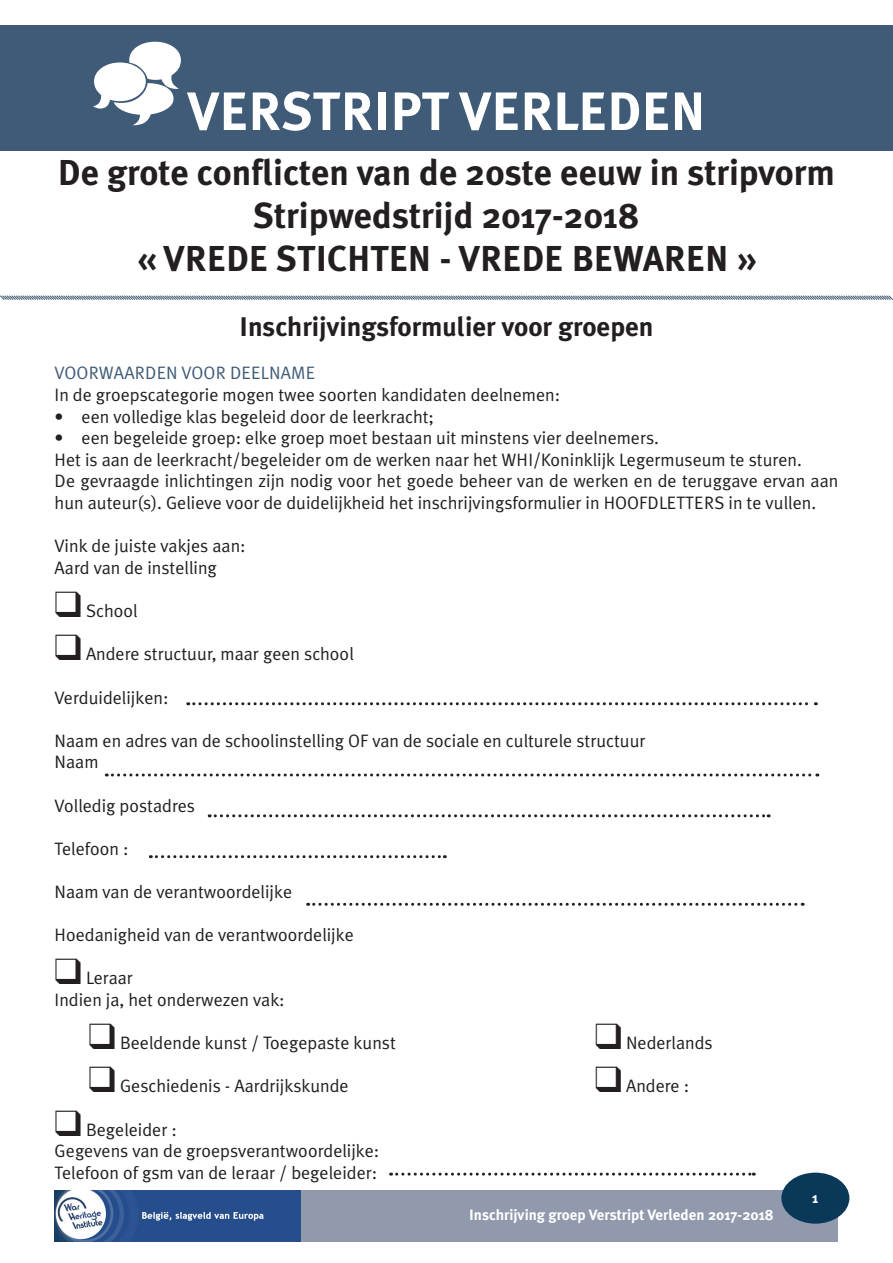
<style>
.page{position:relative;width:893px;height:1263px;background:#fff}
.page>*{position:absolute;margin:0;border:0;box-sizing:border-box;transform-origin:0 0}
.t1{font:700 54px "Meta Plus";color:#fff}
.t2{font:700 36px "Meta Plus";color:#231f20}
.t3{font:700 27px "Meta Plus";color:#231f20}
.t4{font:18px/21.6px "Meta Plus";color:#231f20}
.t5{font:18px "Meta Plus";letter-spacing:.005em;color:#405b77}
.t6{font:700 15px "Meta Plus";color:#fff}
</style>
<div class="page">
<div style="left:0;top:25px;width:893px;height:126px;background:#405b77"></div>
<div style="left:54px;top:1191px;width:784px;height:51px;background:#9199ac"></div>
<svg style="left:0;top:295px;width:893px;height:5px;background:#a1aebc"></svg>
<svg style="left:188px;top:702px;width:628px;height:3px"></svg>
<svg style="left:106px;top:773px;width:712px;height:3px"></svg>
<svg style="left:209px;top:814px;width:560px;height:3px"></svg>
<svg style="left:150px;top:855px;width:295px;height:3px"></svg>
<svg style="left:308px;top:903px;width:495px;height:3px"></svg>
<svg style="left:391px;top:1172px;width:363px;height:3px"></svg>
<div style="left:781px;top:1172px;width:68px;height:52px;background:#093859;border-radius:50%"></div>
<img style="left:54px;top:1191px;width:246px;height:51px">
<p class="t1" style="left:187px;top:80px;width:520px">VERSTRIPT VERLEDEN</p>
<p class="t2" style="left:58px;top:152px;width:779px">De grote conflicten van de 20ste eeuw in stripvorm</p>
<p class="t2" style="left:253px;top:195px;width:388px">Stripwedstrijd 2017-2018</p>
<p class="t2" style="left:137px;top:238px;width:621px">« VREDE STICHTEN - VREDE BEWAREN »</p>
<p class="t3" style="left:240px;top:311px;width:415px">Inschrijvingsformulier voor groepen</p>
<p class="t5" style="left:55px;top:363px;width:262px">VOORWAARDEN VOOR DEELNAME</p>
<p class="t4" style="left:55px;top:384px;width:507px">In de groepscategorie mogen twee soorten kandidaten deelnemen:</p>
<p class="t4" style="left:55px;top:405px;width:381px">• een volledige klas begeleid door de leerkracht;</p>
<p class="t4" style="left:55px;top:427px;width:606px">• een begeleide groep: elke groep moet bestaan uit minstens vier deelnemers.</p>
<p class="t4" style="left:55px;top:449px;width:749px">Het is aan de leerkracht/begeleider om de werken naar het WHI/Koninklijk Legermuseum te sturen.</p>
<p class="t4" style="left:55px;top:470px;width:785px">De gevraagde inlichtingen zijn nodig voor het goede beheer van de werken en de teruggave ervan aan hun auteur(s). Gelieve voor de duidelijkheid het inschrijvingsformulier in HOOFDLETTERS in te vullen.</p>
<p class="t4" style="left:55px;top:535px;width:193px">Vink de juiste vakjes aan:</p>
<p class="t4" style="left:55px;top:557px;width:164px">Aard van de instelling</p>
<p class="t4" style="left:55px;top:600px;width:84px">❑ School</p>
<p class="t4" style="left:55px;top:643px;width:301px">❑ Andere structuur, maar geen school</p>
<p class="t4" style="left:55px;top:686px;width:115px">Verduidelijken:</p>
<p class="t4" style="left:55px;top:729px;width:592px">Naam en adres van de schoolinstelling OF van de sociale en culturele structuur</p>
<p class="t4" style="left:55px;top:751px;width:45px">Naam</p>
<p class="t4" style="left:55px;top:794px;width:142px">Volledig postadres</p>
<p class="t4" style="left:55px;top:837px;width:75px">Telefoon :</p>
<p class="t4" style="left:55px;top:881px;width:239px">Naam van de verantwoordelijke</p>
<p class="t4" style="left:55px;top:924px;width:301px">Hoedanigheid van de verantwoordelijke</p>
<p class="t4" style="left:55px;top:967px;width:80px">❑ Leraar</p>
<p class="t4" style="left:55px;top:989px;width:232px">Indien ja, het onderwezen vak:</p>
<p class="t4" style="left:89px;top:1032px;width:309px">❑ Beeldende kunst / Toegepaste kunst</p>
<p class="t4" style="left:595px;top:1032px;width:120px">❑ Nederlands</p>
<p class="t4" style="left:89px;top:1075px;width:262px">❑ Geschiedenis - Aardrijkskunde</p>
<p class="t4" style="left:595px;top:1075px;width:96px">❑ Andere :</p>
<p class="t4" style="left:55px;top:1118px;width:124px">❑ Begeleider :</p>
<p class="t4" style="left:55px;top:1140px;width:326px">Gegevens van de groepsverantwoordelijke:</p>
<p class="t4" style="left:55px;top:1161px;width:324px">Telefoon of gsm van de leraar / begeleider:</p>
<p class="t6" style="left:812px;top:1189px;width:8px">1</p>
<p class="t6" style="left:469px;top:1206px;width:306px">Inschrijving groep Verstript Verleden 2017-2018</p>
</div>
